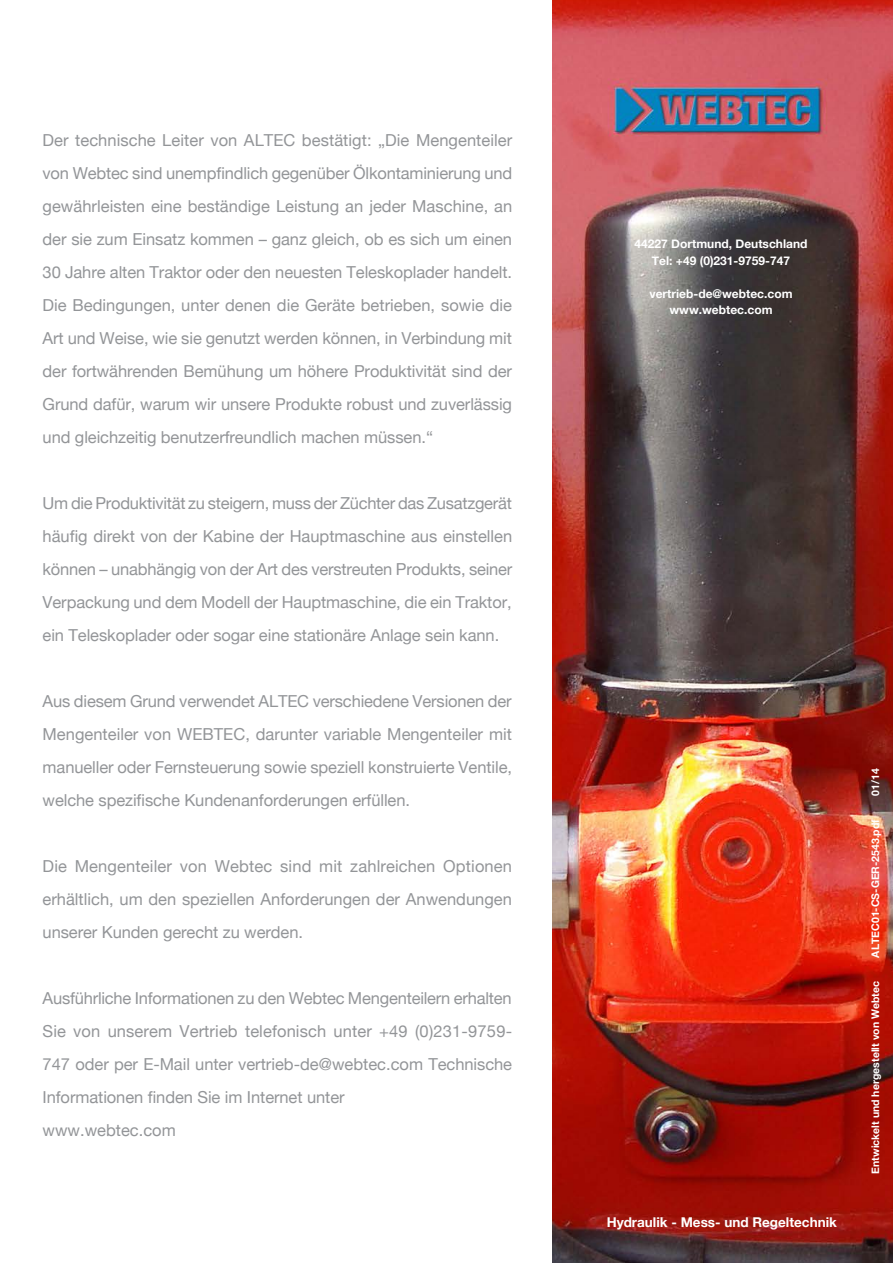
<style>
.page{position:relative;width:893px;height:1263px;background:#fff}
.page>*{position:absolute;margin:0;border:0;box-sizing:border-box;transform-origin:0 0}
.t1{font:16.5px/33px "Helvetica Neue";letter-spacing:-.005em;color:#939598;text-align:justify}
.t2{font:700 13.5px "Helvetica Neue";color:#fff}
.t3{font:700 12px "Helvetica Neue";color:#fff}
.t4{font:700 10.5px "Helvetica Neue";color:#fff}
</style>
<div class="page">
<img style="left:553px;top:0;width:340px;height:1263px">
<p class="t1" style="left:43px;top:123px;width:471px">Der technische Leiter von ALTEC bestätigt: „Die Mengenteiler von Webtec sind unempfindlich gegenüber Ölkontaminierung und gewährleisten eine beständige Leistung an jeder Maschine, an der sie zum Einsatz kommen – ganz gleich, ob es sich um einen 30 Jahre alten Traktor oder den neuesten Teleskoplader handelt.<br>Die Bedingungen, unter denen die Geräte betrieben, sowie die Art und Weise, wie sie genutzt werden können, in Verbindung mit der fortwährenden Bemühung um höhere Produktivität sind der Grund dafür, warum wir unsere Produkte robust und zuverlässig und gleichzeitig benutzerfreundlich machen müssen.“</p>
<p class="t1" style="left:43px;top:486px;width:471px">Um die Produktivität zu steigern, muss der Züchter das Zusatzgerät häufig direkt von der Kabine der Hauptmaschine aus einstellen können – unabhängig von der Art des verstreuten Produkts, seiner Verpackung und dem Modell der Hauptmaschine, die ein Traktor, ein Teleskoplader oder sogar eine stationäre Anlage sein kann.</p>
<p class="t1" style="left:43px;top:684px;width:471px">Aus diesem Grund verwendet ALTEC verschiedene Versionen der Mengenteiler von WEBTEC, darunter variable Mengenteiler mit manueller oder Fernsteuerung sowie speziell konstruierte Ventile, welche spezifische Kundenanforderungen erfüllen.</p>
<p class="t1" style="left:43px;top:849px;width:471px">Die Mengenteiler von Webtec sind mit zahlreichen Optionen erhältlich, um den speziellen Anforderungen der Anwendungen unserer Kunden gerecht zu werden.</p>
<p class="t1" style="left:43px;top:981px;width:471px">Ausführliche Informationen zu den Webtec Mengenteilern erhalten Sie von unserem Vertrieb telefonisch unter +49 (0)231-9759- 747 oder per E-Mail unter vertrieb-de@webtec.com Technische Informationen finden Sie im Internet unter</p>
<p class="t1" style="left:43px;top:1113px;width:135px">www.webtec.com</p>
<p class="t3" style="left:634px;top:233px;width:174px">44227 Dortmund, Deutschland</p>
<p class="t3" style="left:652px;top:249px;width:140px">Tel: +49 (0)231-9759-747</p>
<p class="t3" style="left:649px;top:282px;width:145px">vertrieb-de@webtec.com</p>
<p class="t3" style="left:669px;top:299px;width:105px">www.webtec.com</p>
<p class="t2" style="left:607px;top:1209px;width:232px">Hydraulik - Mess- und Regeltechnik</p>
<p class="t4" style="left:866px;top:796px;width:29px;rotate:-90deg">01/14</p>
<p class="t4" style="left:866px;top:958px;width:140px;rotate:-90deg">ALTEC01-CS-GER-2543.pdf</p>
<p class="t4" style="left:866px;top:1174px;width:194px;rotate:-90deg">Entwickelt und hergestellt von Webtec</p>
</div>
